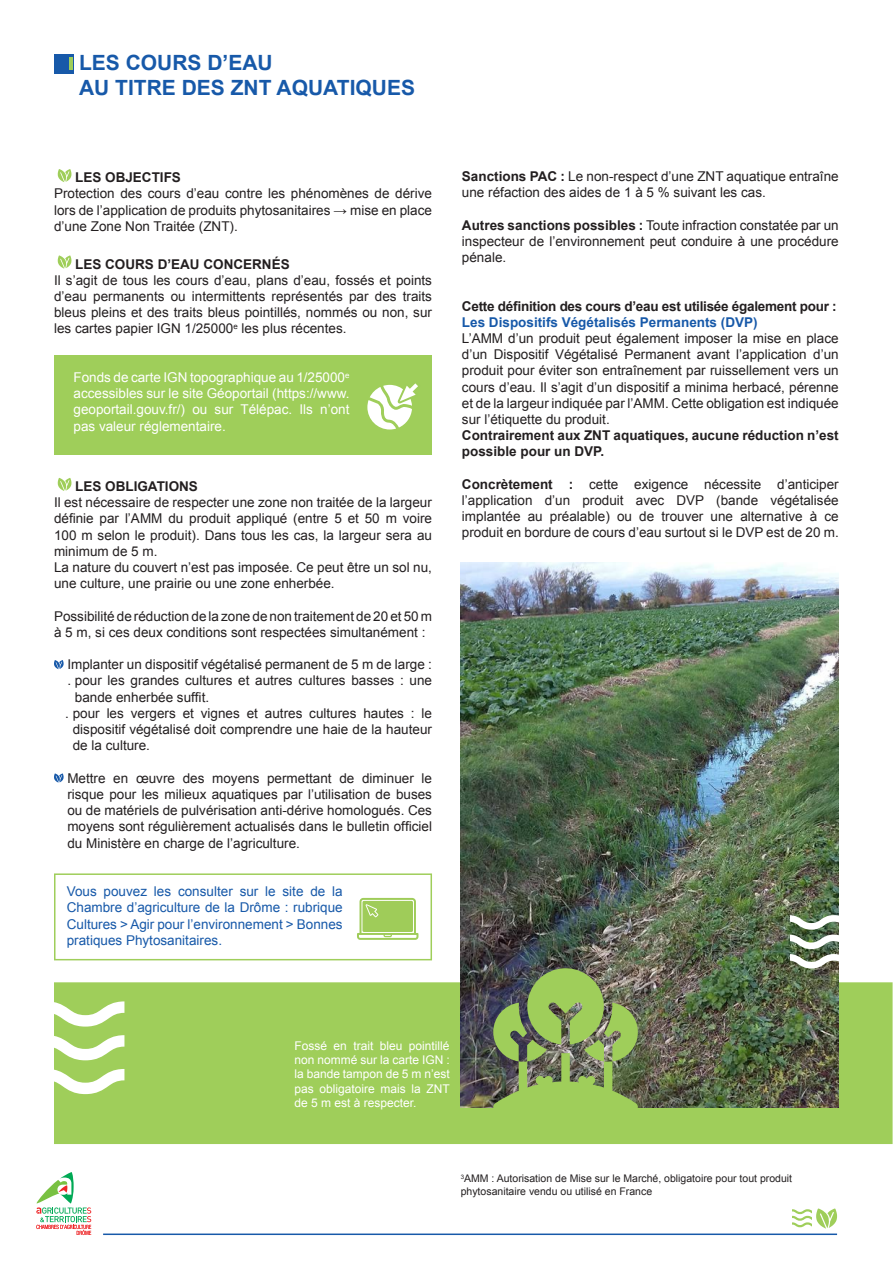
<style>
.page{position:relative;width:893px;height:1263px;background:#fff}
.page>*{position:absolute;margin:0;border:0;box-sizing:border-box;transform-origin:0 0}
.t1{font:700 21px/25.2px "Arial";color:#1759a9}
.t2{font:13.5px/16.2px "Arial";color:#231f20;text-align:justify}
.t3{font:13.5px/16.2px "Arial";color:#fff;text-align:justify}
.t4{font:13.5px/16.2px "Arial";color:#1759a9;text-align:justify}
.t5{font:700 13.5px/16.2px "Arial";color:#231f20}
.t6{font:700 13.5px "Arial";letter-spacing:-.02em;color:#231f20}
.t7{font:700 13.5px "Arial";color:#1759a9}
.t8{font:12px/14.4px "Arial";color:#fff;text-align:justify}
.t9{font:10.5px/12.6px "Arial";color:#231f20}
.s1{font-weight:700}
</style>
<div class="page">
<hr style="left:103px;top:1233px;width:734px;height:2px;background:#1759a9">
<svg style="left:792px;top:1208px;width:45px;height:20px"></svg>
<svg style="left:36px;top:1172px;width:55px;height:63px"></svg>
<div style="left:54px;top:356px;width:377px;height:99px;background:#9fce5a"></div>
<div style="left:54px;top:982px;width:839px;height:162px;background:#9fce5a"></div>
<div style="left:54px;top:54px;width:19px;height:19px;background:#1759a9"></div>
<hr style="left:69px;top:57px;width:4px;height:13px;background:#9fce5a">
<svg style="left:58px;top:169px;width:13px;height:13px"></svg>
<svg style="left:58px;top:255px;width:13px;height:14px"></svg>
<svg style="left:58px;top:478px;width:13px;height:13px"></svg>
<svg style="left:54px;top:660px;width:10px;height:9px"></svg>
<svg style="left:54px;top:773px;width:10px;height:10px"></svg>
<div style="left:54px;top:873px;width:378px;height:87px;border:2px solid #9fce5a"></div>
<img style="left:461px;top:563px;width:378px;height:544px">
<svg style="left:791px;top:915px;width:48px;height:53px"></svg>
<img style="left:492px;top:968px;width:147px;height:143px">
<svg style="left:367px;top:383px;width:51px;height:46px"></svg>
<svg style="left:357px;top:898px;width:61px;height:42px;background:#b3d67b"></svg>
<h1 class="t1" style="left:79px;top:51px;width:338px">LES COURS D’EAU<br>AU TITRE DES ZNT AQUATIQUES</h1>
<p class="t5" style="left:75px;top:170px;width:107px">LES OBJECTIFS</p>
<p class="t2" style="left:54px;top:186px;width:379px">Protection des cours d’eau contre les phénomènes de dérive lors de l’application de produits phytosanitaires → mise en place d’une Zone Non Traitée (ZNT).</p>
<p class="t5" style="left:75px;top:256px;width:216px">LES COURS D’EAU CONCERNÉS</p>
<p class="t2" style="left:54px;top:272px;width:380px">Il s’agit de tous les cours d’eau, plans d’eau, fossés et points d’eau permanents ou intermittents représentés par des traits bleus pleins et des traits bleus pointillés, nommés ou non, sur les cartes papier IGN 1/25000<sup>e</sup> les plus récentes.</p>
<p class="t3" style="left:73px;top:369px;width:277px">Fonds de carte IGN topographique au 1/25000<sup>e </sup>accessibles sur le site Géoportail (https://www. geoportail.gouv.fr/) ou sur Télépac. Ils n’ont pas valeur réglementaire.</p>
<p class="t5" style="left:75px;top:479px;width:124px">LES OBLIGATIONS</p>
<p class="t2" style="left:54px;top:495px;width:380px;text-align:left">Il est nécessaire de respecter une zone non traitée de la largeur définie par l’AMM du produit appliqué (entre 5 et 50 m voire 100 m selon le produit). Dans tous les cas, la largeur sera au minimum de 5 m.<br>La nature du couvert n’est pas imposée. Ce peut être un sol nu, une culture, une prairie ou une zone enherbée.</p>
<p class="t2" style="left:54px;top:608px;width:380px">Possibilité de réduction de la zone de non traitement de 20 et 50 m à 5 m, si ces deux conditions sont respectées simultanément :</p>
<p class="t2" style="left:67px;top:657px;width:366px">Implanter un dispositif végétalisé permanent de 5 m de large :</p>
<p class="t2" style="left:67px;top:673px;width:366px">. pour les grandes cultures et autres cultures basses : une</p>
<p class="t2" style="left:75px;top:689px;width:136px">bande enherbée suffit.</p>
<p class="t2" style="left:65px;top:705px;width:368px">. pour les vergers et vignes et autres cultures hautes : le</p>
<p class="t2" style="left:73px;top:721px;width:361px">dispositif végétalisé doit comprendre une haie de la hauteur</p>
<p class="t2" style="left:73px;top:738px;width:79px">de la culture.</p>
<p class="t2" style="left:67px;top:770px;width:366px">Mettre en œuvre des moyens permettant de diminuer le risque pour les milieux aquatiques par l’utilisation de buses ou de matériels de pulvérisation anti-dérive homologués. Ces moyens sont régulièrement actualisés dans le bulletin officiel du Ministère en charge de l’agriculture.</p>
<p class="t4" style="left:67px;top:883px;width:277px">Vous pouvez les consulter sur le site de la Chambre d’agriculture de la Drôme : rubrique Cultures &gt; Agir pour l’environnement &gt; Bonnes pratiques Phytosanitaires.</p>
<p class="t2" style="left:462px;top:168px;width:378px"><span class="s1">Sanctions PAC :</span> Le non-respect d’une ZNT aquatique entraîne une réfaction des aides de 1 à 5 % suivant les cas.</p>
<p class="t2" style="left:462px;top:217px;width:378px"><span class="s1">Autres sanctions possibles :</span> Toute infraction constatée par un inspecteur de l’environnement peut conduire à une procédure pénale.</p>
<p class="t6" style="left:462px;top:297px;width:376px">Cette définition des cours d’eau est utilisée également pour :</p>
<p class="t7" style="left:462px;top:313px;width:297px">Les Dispositifs Végétalisés Permanents (DVP)</p>
<p class="t2" style="left:462px;top:330px;width:378px">L’AMM d’un produit peut également imposer la mise en place d’un Dispositif Végétalisé Permanent avant l’application d’un produit pour éviter son entraînement par ruissellement vers un cours d’eau. Il s’agit d’un dispositif a minima herbacé, pérenne et de la largeur indiquée par l’AMM. Cette obligation est indiquée sur l’étiquette du produit.</p>
<p class="t5" style="left:462px;top:428px;width:378px">Contrairement aux ZNT aquatiques, aucune réduction n’est possible pour un DVP.</p>
<p class="t2" style="left:462px;top:476px;width:378px"><span class="s1">Concrètement :</span> cette exigence nécessite d’anticiper l’application d’un produit avec DVP (bande végétalisée implantée au préalable) ou de trouver une alternative à ce produit en bordure de cours d’eau surtout si le DVP est de 20 m.</p>
<p class="t8" style="left:294px;top:1038px;width:157px">Fossé en trait bleu pointillé non nommé sur la carte IGN : la bande tampon de 5 m n’est pas obligatoire mais la ZNT de 5 m est à respecter.</p>
<p class="t9" style="left:461px;top:1172px;width:333px"><sup>3</sup>AMM : Autorisation de Mise sur le Marché, obligatoire pour tout produit phytosanitaire vendu ou utilisé en France</p>
</div>
